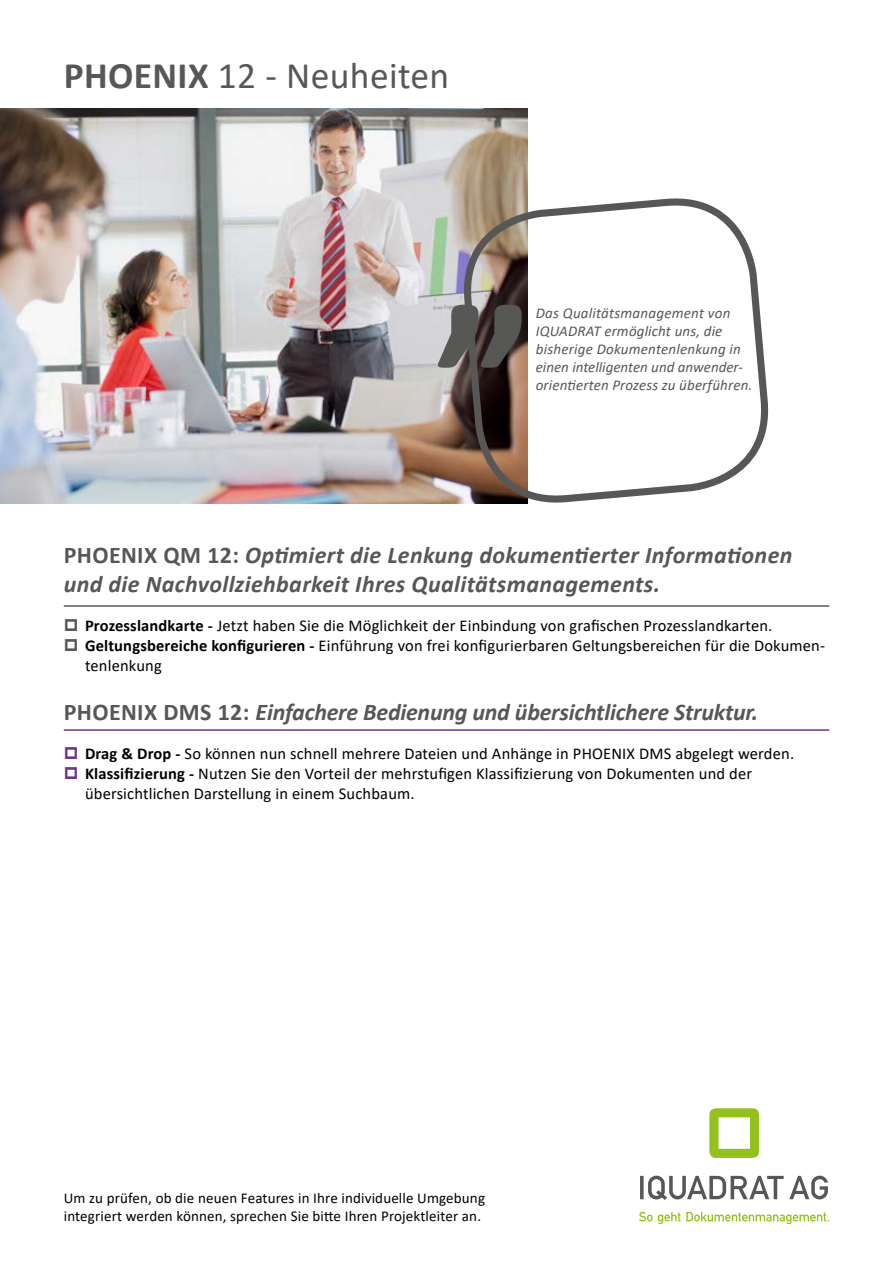
<style>
.page{position:relative;width:893px;height:1263px;background:#fff}
.page>*{position:absolute;margin:0;border:0;box-sizing:border-box;transform-origin:0 0}
.t1{font:700 225px "Calibri";color:#575756}
.t2{font:37.5px "Calibri";letter-spacing:.01em;color:#575756}
.t3{font:italic 700 24px/28.8px "Calibri";letter-spacing:.015em;color:#575756}
.t4{font:italic 700 24px "Calibri";letter-spacing:-.01em;color:#575756}
.t5{font:16.5px/19.8px "Calibri";letter-spacing:.01em;color:#000}
.t6{font:italic 15px/18px "Calibri";letter-spacing:.01em;color:#575756}
.t7{font:15px/18px "Calibri";letter-spacing:.01em;color:#000}
.s1{font-weight:700}
.s2{font-style:normal}
</style>
<div class="page">
<img style="left:0;top:108px;width:527px;height:396px">
<svg style="left:461px;top:113px;width:308px;height:391px"></svg>
<hr style="left:64px;top:605px;width:765px;height:2px;background:#575756">
<hr style="left:64px;top:729px;width:765px;height:2px;background:#6e368c">
<svg style="left:639px;top:1212px;width:190px;height:12px"></svg>
<svg style="left:640px;top:1176px;width:188px;height:24px"></svg>
<svg style="left:709px;top:1108px;width:50px;height:50px"></svg>
<h2 class="t2" style="left:64px;top:49px;width:387px"><span class="s1">PHOENIX</span> 12 - Neuheiten</h2>
<h1 class="t1" style="left:435px;top:102px;width:99px">„</h1>
<p class="t6" style="left:536px;top:303px;width:218px">Das Qualitätsmanagement von IQUADRAT ermöglicht uns, die bisherige Dokumentenlenkung in einen intelligenten und anwender&shy;orientierten Prozess zu überführen.</p>
<h3 class="t3" style="left:64px;top:540px;width:730px"><span class="s2">PHOENIX QM 12:</span> Optimiert die Lenkung dokumentierter Informationen und die Nachvollziehbarkeit Ihres Qualitätsmanagements.</h3>
<p class="t5" style="left:85px;top:616px;width:742px"><span class="s1">Prozesslandkarte -</span> Jetzt haben Sie die Möglichkeit der Einbindung von grafischen Prozesslandkarten.<br><span class="s1">Geltungsbereiche konfigurieren -</span> Einführung von frei konfigurierbaren Geltungsbereichen für die Dokumen&shy;tenlenkung</p>
<h3 class="t4" style="left:64px;top:695px;width:696px"><span class="s2">PHOENIX DMS 12:</span> Einfachere Bedienung und übersichtlichere Struktur.</h3>
<p class="t5" style="left:85px;top:743px;width:711px"><span class="s1">Drag &amp; Drop -</span> So können nun schnell mehrere Dateien und Anhänge in PHOENIX DMS abgelegt werden.<br><span class="s1">Klassifizierung -</span> Nutzen Sie den Vorteil der mehrstufigen Klassifizierung von Dokumenten und der übersichtlichen Darstellung in einem Suchbaum.</p>
<p class="t7" style="left:64px;top:1188px;width:423px">Um zu prüfen, ob die neuen Features in Ihre individuelle Umgebung integriert werden können, sprechen Sie bitte Ihren Projektleiter an.</p>
</div>
